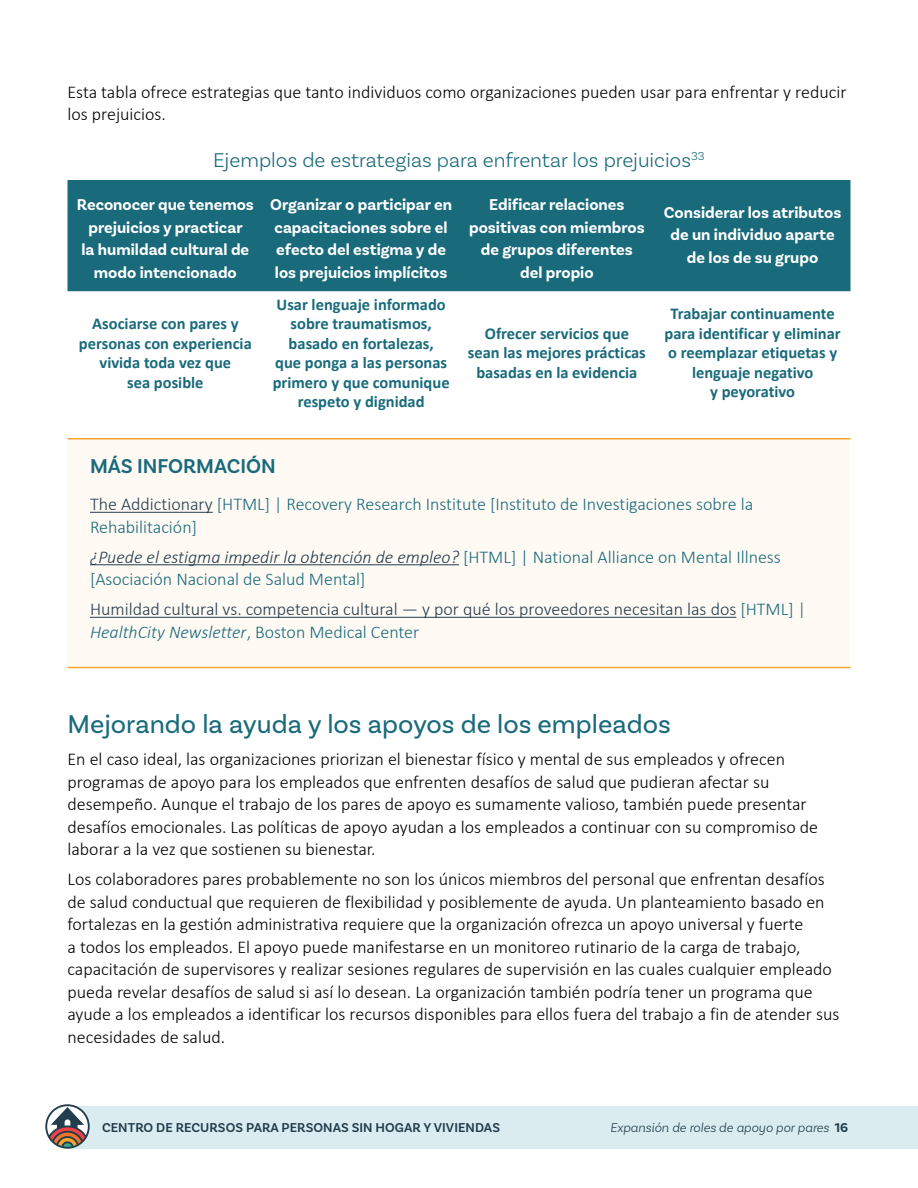
<style>
.page{position:relative;width:918px;height:1188px;background:#fff}
.page>*{position:absolute;margin:0;border:0;box-sizing:border-box;transform-origin:0 0}
.t1{font:27px "Basic Sans";color:#196a7b}
.t2{font:300 21px "Basic Sans";color:#196a7b}
.t3{font:600 21px "Basic Sans";color:#196a7b}
.t4{font:300 18px/22.5px "Calibri";color:#000}
.t5{font:300 18px/22.5px "Calibri";color:#196a7b}
.t6{font:300 18px/22.5px "Calibri";color:#223d4d}
.t7{font:700 16.5px/19.5px "Calibri";color:#196a7b;text-align:center}
.t8{font:700 16.5px/22.5px "Basic Sans";color:#fff;text-align:center}
.t9{font:600 13.5px "Basic Sans";letter-spacing:.005em;color:#223d4d}
.t10{font:italic 300 13.5px "Basic Sans";color:#223d4d}
.s1{color:#223d4d}
.s2{font-style:italic;color:#223d4d}
.s3{color:#196a7b}
.s4{font-style:italic;color:#196a7b}
.s5{font-weight:700;font-style:normal}
</style>
<div class="page">
<div style="left:66px;top:1106px;width:852px;height:43px;background:#daecef"></div>
<svg style="left:45px;top:1104px;width:45px;height:45px"></svg>
<div style="left:68px;top:439px;width:782px;height:57px;background:#fffaf4"></div>
<hr style="left:68px;top:438px;width:782px;height:2px;background:#faa62c">
<div style="left:68px;top:472px;width:782px;height:194px;background:#fffaf4"></div>
<hr style="left:68px;top:667px;width:782px;height:1px;background:#faa62c">
<hr style="left:90px;top:512px;width:123px;height:1px;background:#223d4d">
<hr style="left:90px;top:564px;width:369px;height:1px;background:#223d4d">
<hr style="left:90px;top:617px;width:646px;height:1px;background:#223d4d">
<div style="left:68px;top:180px;width:782px;height:111px;background:#196a7b"></div>
<p class="t4" style="left:68px;top:80px;width:781px">Esta tabla ofrece estrategias que tanto individuos como organizaciones pueden usar para enfrentar y reducir los prejuicios.</p>
<p class="t2" style="left:213px;top:147px;width:493px">Ejemplos de estrategias para enfrentar los prejuicios<sup>33</sup></p>
<p class="t8" style="left:77px;top:193px;width:179px">Reconocer que tenemos prejuicios y practicar<br>la humildad cultural de modo intencionado</p>
<p class="t8" style="left:270px;top:193px;width:183px;text-align:left">Organizar o participar en capacitaciones sobre el efecto del estigma y de los prejuicios implícitos</p>
<p class="t8" style="left:469px;top:193px;width:177px">Edificar relaciones positivas con miembros de grupos diferentes del propio</p>
<p class="t8" style="left:664px;top:201px;width:179px">Considerar los atributos de un individuo aparte de los de su grupo</p>
<p class="t7" style="left:79px;top:314px;width:174px">Asociarse con pares y personas con experiencia vivida toda vez que<br>sea posible</p>
<p class="t7" style="left:273px;top:294px;width:178px">Usar lenguaje informado sobre traumatismos, basado en fortalezas,<br>que ponga a las personas primero y que comunique respeto y dignidad</p>
<p class="t7" style="left:665px;top:304px;width:178px">Trabajar continuamente para identificar y eliminar o reemplazar etiquetas y lenguaje negativo<br>y peyorativo</p>
<p class="t7" style="left:468px;top:324px;width:179px">Ofrecer servicios que sean las mejores prácticas basadas en la evidencia</p>
<h4 class="t3" style="left:90px;top:453px;width:187px">MÁS INFORMACIÓN</h4>
<p class="t5" style="left:90px;top:493px;width:665px"><span class="s1">The Addictionary</span> [HTML] | Recovery Research Institute [Instituto de Investigaciones sobre la<br>Rehabilitación]</p>
<p class="t5" style="left:90px;top:545px;width:692px"><span class="s2">¿Puede el estigma impedir la obtención de empleo?</span> [HTML] | National Alliance on Mental Illness [Asociación Nacional de Salud Mental]</p>
<p class="t6" style="left:90px;top:598px;width:717px">Humildad cultural vs. competencia cultural — y por qué los proveedores necesitan las dos <span class="s3">[HTML] |<br></span><span class="s4">HealthCity Newsletter</span><span class="s3">, Boston Medical Center</span></p>
<h3 class="t1" style="left:68px;top:708px;width:605px">Mejorando la ayuda y los apoyos de los empleados</h3>
<p class="t4" style="left:68px;top:748px;width:752px">En el caso ideal, las organizaciones priorizan el bienestar físico y mental de sus empleados y ofrecen programas de apoyo para los empleados que enfrenten desafíos de salud que pudieran afectar su desempeño. Aunque el trabajo de los pares de apoyo es sumamente valioso, también puede presentar desafíos emocionales. Las políticas de apoyo ayudan a los empleados a continuar con su compromiso de laborar a la vez que sostienen su bienestar.</p>
<p class="t4" style="left:68px;top:868px;width:773px">Los colaboradores pares probablemente no son los únicos miembros del personal que enfrentan desafíos de salud conductual que requieren de flexibilidad y posiblemente de ayuda. Un planteamiento basado en fortalezas en la gestión administrativa requiere que la organización ofrezca un apoyo universal y fuerte<br>a todos los empleados. El apoyo puede manifestarse en un monitoreo rutinario de la carga de trabajo, capacitación de supervisores y realizar sesiones regulares de supervisión en las cuales cualquier empleado pueda revelar desafíos de salud si así lo desean. La organización también podría tener un programa que ayude a los empleados a identificar los recursos disponibles para ellos fuera del trabajo a fin de atender sus necesidades de salud.</p>
<p class="t9" style="left:102px;top:1119px;width:400px">CENTRO DE RECURSOS PARA PERSONAS SIN HOGAR Y VIVIENDAS</p>
<p class="t10" style="left:610px;top:1119px;width:240px">Expansión de roles de apoyo por pares <span class="s5">16</span></p>
</div>
